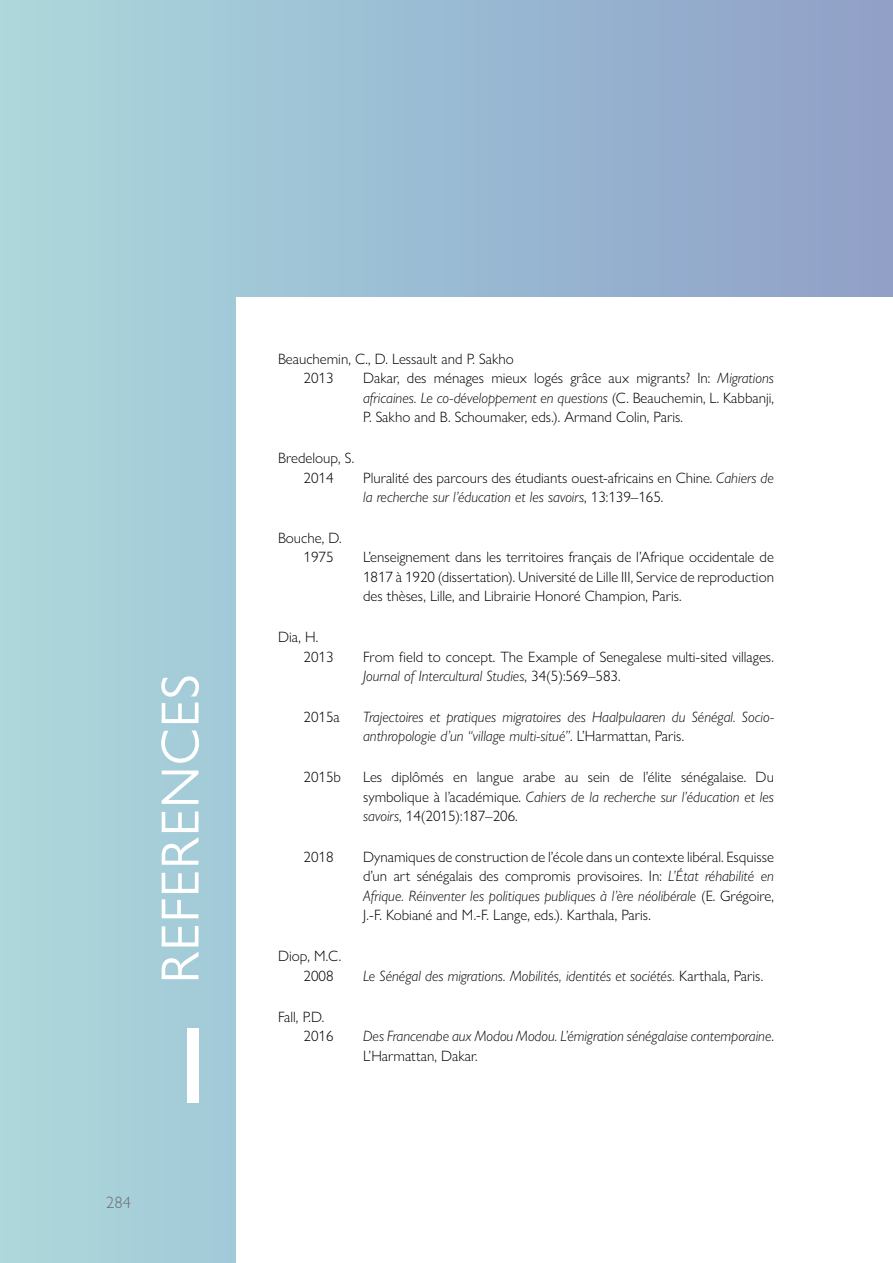
<style>
.page{position:relative;width:893px;height:1263px;background:#fff}
.page>*{position:absolute;margin:0;border:0;box-sizing:border-box;transform-origin:0 0}
.t1{font:54px "Gill Sans Nova";letter-spacing:.02em;color:#fff}
.t2{font:300 16.5px "Gill Sans MT Pro";color:#706f6f}
.t3{font:300 15px/19.5px "Gill Sans Nova";color:#000}
.t4{font:italic 300 15px/19.5px "Gill Sans Nova";color:#000}
.s1{font-style:italic}
.s2{font-style:normal}
</style>
<div class="page">
<div style="left:0;top:0;width:893px;height:1263px;background:linear-gradient(to right,#aad8dd,#8e9fc8)"></div>
<div style="left:236px;top:298px;width:657px;height:965px;background:#fff"></div>
<div style="left:187px;top:1028px;width:11px;height:75px;background:#fff"></div>
<h1 class="t1" style="left:147px;top:983px;width:311px;rotate:-90deg">REFERENCES</h1>
<p class="t2" style="left:106px;top:1193px;width:26px">284</p>
<p class="t3" style="left:304px;top:349px;width:212px;text-indent:-26px">Beauchemin, C., D. Lessault and P. Sakho<br>2013</p>
<p class="t3" style="left:363px;top:368px;width:412px;text-align:justify">Dakar, des ménages mieux logés grâce aux migrants? In: <span class="s1">Migrations africaines. Le co-développement en questions</span> (C. Beauchemin, L. Kabbanji, P. Sakho and B. Schoumaker, eds.). Armand Colin, Paris.</p>
<p class="t3" style="left:278px;top:448px;width:78px;text-align:center">Bredeloup, S.<br>2014</p>
<p class="t3" style="left:363px;top:468px;width:412px">Pluralité des parcours des étudiants ouest-africains en Chine. <span class="s1">Cahiers de la recherche sur l’éducation et les savoirs</span>, 13:139–165.</p>
<p class="t3" style="left:304px;top:528px;width:40px;text-indent:-26px">Bouche, D.<br>1975</p>
<p class="t3" style="left:363px;top:547px;width:412px;text-align:justify">L’enseignement dans les territoires français de l’Afrique occidentale de 1817 à 1920 (dissertation). Université de Lille III, Service de reproduction des thèses, Lille, and Librairie Honoré Champion, Paris.</p>
<p class="t3" style="left:304px;top:627px;width:31px;text-indent:-26px">Dia, H.<br>2013</p>
<p class="t3" style="left:363px;top:647px;width:412px">From field to concept. The Example of Senegalese multi-sited villages.<br><span class="s1">Journal of Intercultural Studies</span>, 34(5):569–583.</p>
<p class="t3" style="left:304px;top:707px;width:38px">2015a</p>
<p class="t4" style="left:363px;top:707px;width:412px">Trajectoires et pratiques migratoires des Haalpulaaren du Sénégal. Socio&shy;anthropologie d’un “village multi-situé”<span class="s2">. L’Harmattan, Paris.</span></p>
<p class="t3" style="left:304px;top:767px;width:39px">2015b</p>
<p class="t3" style="left:363px;top:767px;width:412px;text-align:justify">Les diplômés en langue arabe au sein de l’élite sénégalaise. Du symbolique à l’académique. <span class="s1">Cahiers de la recherche sur l’éducation et les savoirs</span>, 14(2015):187–206.</p>
<p class="t3" style="left:304px;top:847px;width:31px">2018</p>
<p class="t3" style="left:363px;top:847px;width:412px;text-align:justify">Dynamiques de construction de l’école dans un contexte libéral. Esquisse d’un art sénégalais des compromis provisoires. In: <span class="s1">L’État réhabilité en Afrique. Réinventer les politiques publiques à l’ère néolibérale</span> (E. Grégoire, J.-F. Kobiané and M.-F. Lange, eds.). Karthala, Paris.</p>
<p class="t3" style="left:304px;top:946px;width:39px;text-indent:-26px">Diop, M.C.<br>2008</p>
<p class="t4" style="left:363px;top:966px;width:401px">Le Sénégal des migrations. Mobilités, identités et sociétés. <span class="s2">Karthala, Paris.</span></p>
<p class="t3" style="left:304px;top:1006px;width:31px;text-indent:-26px">Fall, P.D.<br>2016</p>
<p class="t4" style="left:363px;top:1026px;width:412px">Des Francenabe aux Modou Modou. L’émigration sénégalaise contemporaine<span class="s2">.<br>L’Harmattan, Dakar.</span></p>
</div>
